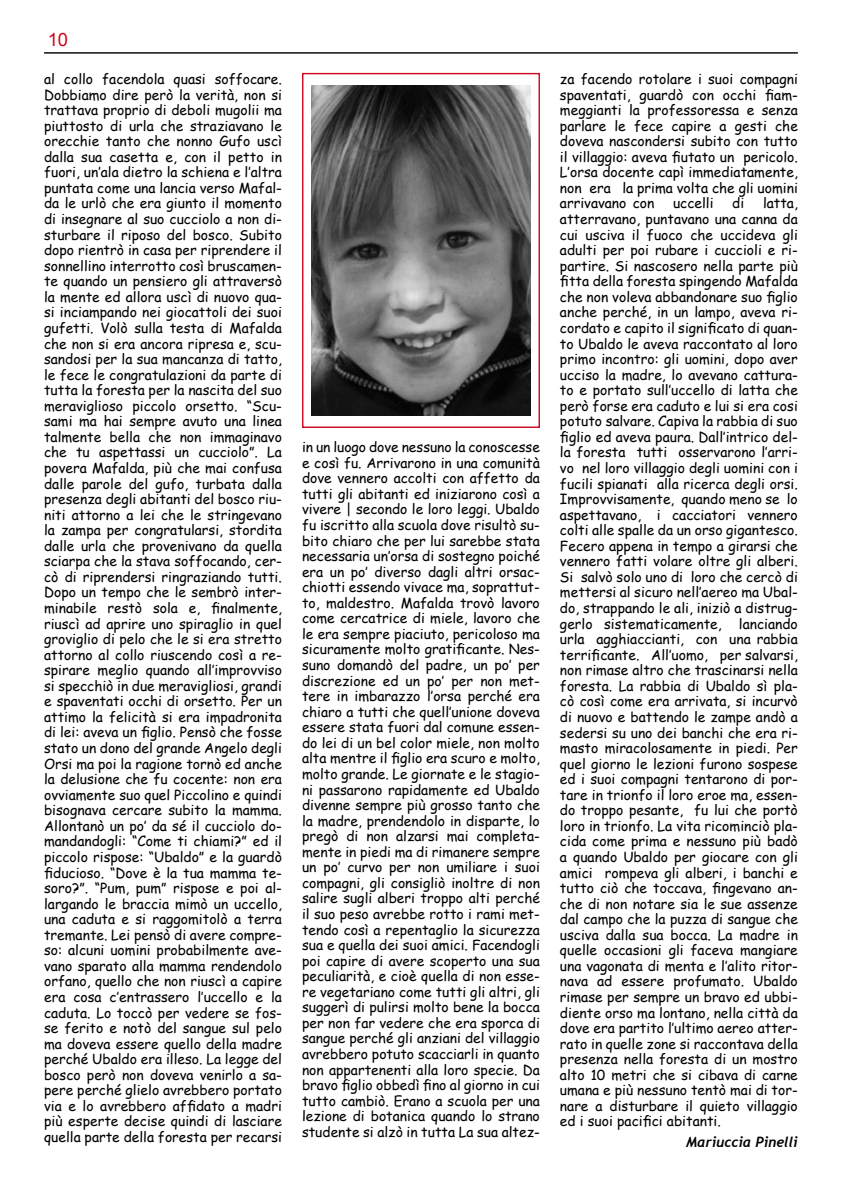
<style>
.page{position:relative;width:842px;height:1191px;background:#fff}
.page>*{position:absolute;margin:0;border:0;box-sizing:border-box;transform-origin:0 0}
.t1{font:18.4px "Arial";color:#cd071e}
.t2{font:italic 700 14.1px "Trebuchet";color:#000}
.t3{font:13.9px/15.6px "Comic Sans MS";color:#000;text-align:justify}
</style>
<div class="page">
<hr style="left:44px;top:52px;width:754px;height:2px;background:#000">
<div style="left:302px;top:73px;width:238px;height:355px;border:1px solid #cd071e"></div>
<img style="left:311px;top:85px;width:220px;height:331px">
<h1 class="t1" style="left:48px;top:33px;width:22px">10</h1>
<p class="t3" style="left:44px;top:72px;width:239px">al collo facendola quasi soffocare.<br>Dobbiamo dire però la verità, non si trattava proprio di deboli mugolii ma piuttosto di urla che straziavano le orecchie tanto che nonno Gufo uscì dalla sua casetta e, con il petto in fuori, un‛ala dietro la schiena e l‛altra puntata come una lancia verso Mafal&shy;da le urlò che era giunto il momento di insegnare al suo cucciolo a non di&shy;sturbare il riposo del bosco. Subito dopo rientrò in casa per riprendere il sonnellino interrotto così bruscamen&shy;te quando un pensiero gli attraversò la mente ed allora uscì di nuovo qua&shy;si inciampando nei giocattoli dei suoi gufetti. Volò sulla testa di Mafalda che non si era ancora ripresa e, scu&shy;sandosi per la sua mancanza di tatto, le fece le congratulazioni da parte di tutta la foresta per la nascita del suo meraviglioso piccolo orsetto. “Scu&shy;sami ma hai sempre avuto una linea talmente bella che non immaginavo che tu aspettassi un cucciolo”. La povera Mafalda, più che mai confusa dalle parole del gufo, turbata dalla presenza degli abitanti del bosco riu&shy;niti attorno a lei che le stringevano la zampa per congratularsi, stordita dalle urla che provenivano da quella sciarpa che la stava soffocando, cer&shy;cò di riprendersi ringraziando tutti.<br>Dopo un tempo che le sembrò inter&shy;minabile restò sola e, finalmente, riuscì ad aprire uno spiraglio in quel groviglio di pelo che le si era stretto attorno al collo riuscendo così a re&shy;spirare meglio quando all‛improvviso si specchiò in due meravigliosi, grandi e spaventati occhi di orsetto. Per un attimo la felicità si era impadronita di lei: aveva un figlio. Pensò che fosse stato un dono del grande Angelo degli Orsi ma poi la ragione tornò ed anche la delusione che fu cocente: non era ovviamente suo quel Piccolino e quindi bisognava cercare subito la mamma.<br>Allontanò un po‛ da sé il cucciolo do&shy;mandandogli: “Come ti chiami?” ed il piccolo rispose: “Ubaldo” e la guardò fiducioso. “Dove è la tua mamma te&shy;soro?”. “Pum, pum” rispose e poi al&shy;largando le braccia mimò un uccello, una caduta e si raggomitolò a terra tremante. Lei pensò di avere compre&shy;so: alcuni uomini probabilmente ave&shy;vano sparato alla mamma rendendolo orfano, quello che non riuscì a capire era cosa c‛entrassero l‛uccello e la caduta. Lo toccò per vedere se fos&shy;se ferito e notò del sangue sul pelo ma doveva essere quello della madre perché Ubaldo era illeso. La legge del bosco però non doveva venirlo a sa&shy;pere perché glielo avrebbero portato via e lo avrebbero affidato a madri più esperte decise quindi di lasciare quella parte della foresta per recarsi</p>
<p class="t3" style="left:302px;top:441px;width:239px">in un luogo dove nessuno la conoscesse e così fu. Arrivarono in una comunità dove vennero accolti con affetto da tutti gli abitanti ed iniziarono così a vivere | secondo le loro leggi. Ubaldo fu iscritto alla scuola dove risultò su&shy;bito chiaro che per lui sarebbe stata necessaria un‛orsa di sostegno poiché era un po‛ diverso dagli altri orsac&shy;chiotti essendo vivace ma, soprattut&shy;to, maldestro. Mafalda trovò lavoro come cercatrice di miele, lavoro che le era sempre piaciuto, pericoloso ma sicuramente molto gratificante. Nes&shy;suno domandò del padre, un po‛ per discrezione ed un po‛ per non met&shy;tere in imbarazzo l‛orsa perché era chiaro a tutti che quell‛unione doveva essere stata fuori dal comune essen&shy;do lei di un bel color miele, non molto alta mentre il figlio era scuro e molto, molto grande. Le giornate e le stagio&shy;ni passarono rapidamente ed Ubaldo divenne sempre più grosso tanto che la madre, prendendolo in disparte, lo pregò di non alzarsi mai completa&shy;mente in piedi ma di rimanere sempre un po‛ curvo per non umiliare i suoi compagni, gli consigliò inoltre di non salire sugli alberi troppo alti perché il suo peso avrebbe rotto i rami met&shy;tendo così a repentaglio la sicurezza sua e quella dei suoi amici. Facendogli poi capire di avere scoperto una sua peculiarità, e cioè quella di non esse&shy;re vegetariano come tutti gli altri, gli suggerì di pulirsi molto bene la bocca per non far vedere che era sporca di sangue perché gli anziani del villaggio avrebbero potuto scacciarli in quanto non appartenenti alla loro specie. Da bravo figlio obbedì fino al giorno in cui tutto cambiò. Erano a scuola per una lezione di botanica quando lo strano studente si alzò in tutta La sua altez-</p>
<p class="t3" style="left:560px;top:72px;width:239px">za facendo rotolare i suoi compagni spaventati, guardò con occhi fiam&shy;meggianti la professoressa e senza parlare le fece capire a gesti che doveva nascondersi subito con tutto il villaggio: aveva fiutato un pericolo.<br>L‛orsa docente capì immediatamente, non era la prima volta che gli uomini arrivavano con</p>
<p class="t3" style="left:560px;top:197px;width:239px;text-indent:203px">latta, atterravano, puntavano una canna da cui usciva il fuoco che uccideva gli adulti per poi rubare i cuccioli e ri&shy;partire. Si nascosero nella parte più fitta della foresta spingendo Mafalda che non voleva abbandonare suo figlio anche perché, in un lampo, aveva ri&shy;cordato e capito il significato di quan&shy;to Ubaldo le aveva raccontato al loro primo incontro: gli uomini, dopo aver ucciso la madre, lo avevano cattura&shy;to e portato sull‛uccello di latta che però forse era caduto e lui si era cosi potuto salvare. Capiva la rabbia di suo figlio ed aveva paura. Dall‛intrico del&shy;la foresta tutti osservarono l‛arri&shy;vo nel loro villaggio degli uomini con i fucili spianati alla ricerca degli orsi.<br>Improvvisamente, quando meno se lo aspettavano, i cacciatori vennero colti alle spalle da un orso gigantesco.<br>Fecero appena in tempo a girarsi che vennero fatti volare oltre gli alberi.<br>Si salvò solo uno di loro che cercò di mettersi al sicuro nell‛aereo ma Ubal&shy;do, strappando le ali, iniziò a distrug&shy;gerlo sistematicamente, lanciando urla agghiaccianti, con una rabbia terrificante. All‛uomo, per salvarsi, non rimase altro che trascinarsi nella foresta. La rabbia di Ubaldo sì pla&shy;cò così come era arrivata, si incurvò di nuovo e battendo le zampe andò a sedersi su uno dei banchi che era ri&shy;masto miracolosamente in piedi. Per quel giorno le lezioni furono sospese ed i suoi compagni tentarono di por&shy;tare in trionfo il loro eroe ma, essen&shy;do troppo pesante, fu lui che portò loro in trionfo. La vita ricominciò pla&shy;cida come prima e nessuno più badò a quando Ubaldo per giocare con gli amici rompeva gli alberi, i banchi e tutto ciò che toccava, fingevano an&shy;che di non notare sia le sue assenze dal campo che la puzza di sangue che usciva dalla sua bocca. La madre in quelle occasioni gli faceva mangiare una vagonata di menta e l‛alito ritor&shy;nava ad essere profumato. Ubaldo rimase per sempre un bravo ed ubbi&shy;diente orso ma lontano, nella città da dove era partito l‛ultimo aereo atter&shy;rato in quelle zone si raccontava della presenza nella foresta di un mostro alto 10 metri che si cibava di carne umana e più nessuno tentò mai di tor&shy;nare a disturbare il quieto villaggio ed i suoi pacifici abitanti.</p>
<p class="t2" style="left:686px;top:1136px;width:113px">Mariuccia Pinelli</p>
<p class="t3" style="left:673px;top:197px;width:42px">uccelli</p>
<p class="t3" style="left:732px;top:197px;width:14px">di</p>
</div>
